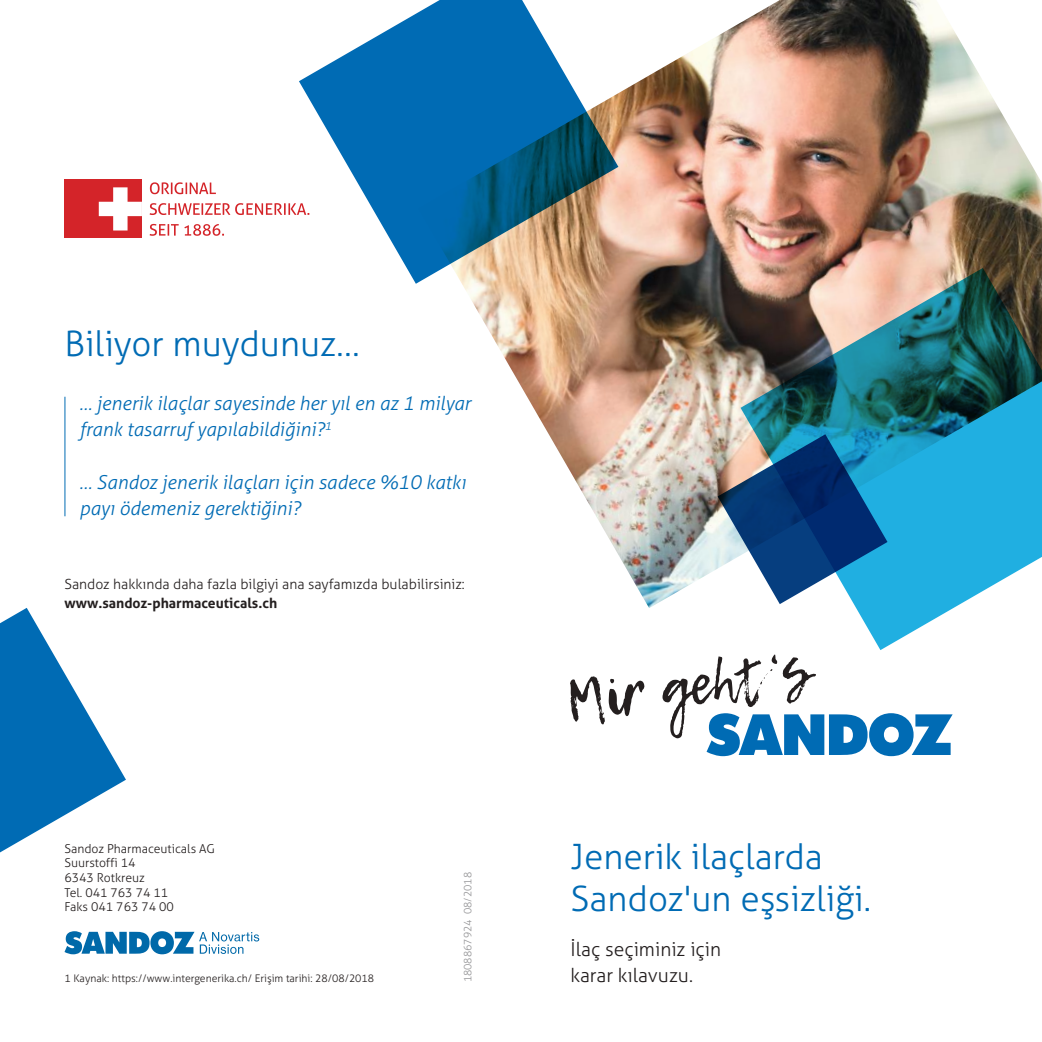
<style>
.page{position:relative;width:1042px;height:1042px;background:#fff}
.page>*{position:absolute;margin:0;border:0;box-sizing:border-box;transform-origin:0 0}
.t1{font:300 35px/42px "Aller";color:#006bb4}
.t2{font:italic 300 19.25px/26.2px "Aller";color:#006bb4}
.t3{font:300 19.25px/26.2px "Aller";color:#241f1f}
.t4{font:300 14px "Aller";color:#241f1f}
.t5{font:700 14px "Aller";color:#241f1f}
.t6{font:300 12.25px/14.7px "Aller";color:#241f1f}
.t7{font:300 10.5px "Aller";color:#241f1f}
.t8{font:300 10.5px "Aller";color:#969698}
</style>
<div class="page">
<svg style="left:299px;top:12px;width:119px;height:272px;fill:#026cb4"></svg>
<svg style="left:856px;top:608px;width:98px;height:42px"></svg>
<img style="left:418px;top:0;width:624px;height:608px">
<svg style="left:717px;top:434px;width:170px;height:170px;background:#4075a0"></svg>
<svg style="left:0;top:608px;width:126px;height:245px"></svg>
<div style="left:64px;top:180px;width:78px;height:58px;background:#d42429"></div>
<svg style="left:99px;top:187px;width:43px;height:43px"></svg>
<svg style="left:150px;top:224px;width:74px;height:12px"></svg>
<svg style="left:150px;top:203px;width:159px;height:12px"></svg>
<svg style="left:150px;top:182px;width:66px;height:12px"></svg>
<svg style="left:65px;top:931px;width:194px;height:23px"></svg>
<svg style="left:570px;top:654px;width:382px;height:102px"></svg>
<hr style="left:64px;top:397px;width:1px;height:119px;background:#006bb4">
<h1 class="t1" style="left:64px;top:322px;width:297px">Biliyor muydunuz…</h1>
<p class="t2" style="left:79px;top:390px;width:393px">… jenerik ilaçlar sayesinde her yıl en az 1 milyar frank tasarruf yapılabildiğini?<sup>1</sup></p>
<p class="t2" style="left:79px;top:469px;width:388px">… Sandoz jenerik ilaçları için sadece %10 katkı payı ödemeniz gerektiğini?</p>
<p class="t4" style="left:64px;top:575px;width:402px">Sandoz hakkında daha fazla bilgiyi ana sayfamızda bulabilirsiniz:</p>
<p class="t5" style="left:64px;top:594px;width:214px">www.sandoz-pharmaceuticals.ch</p>
<p class="t6" style="left:64px;top:841px;width:152px">Sandoz Pharmaceuticals AG<br>Suurstoffi 14<br>6343 Rotkreuz<br>Tel. 041 763 74 11<br>Faks 041 763 74 00</p>
<p class="t7" style="left:64px;top:972px;width:311px">1 Kaynak: https://www.intergenerika.ch/ Erişim tarihi: 28/08/2018</p>
<p class="t8" style="left:461px;top:982px;width:112px;rotate:-90deg">1808867924 08/2018</p>
<h1 class="t1" style="left:570px;top:836px;width:302px">Jenerik ilaçlarda<br>Sandoz'un eşsizliği.</h1>
<p class="t3" style="left:570px;top:936px;width:152px">İlaç seçiminiz için karar kılavuzu.</p>
</div>
